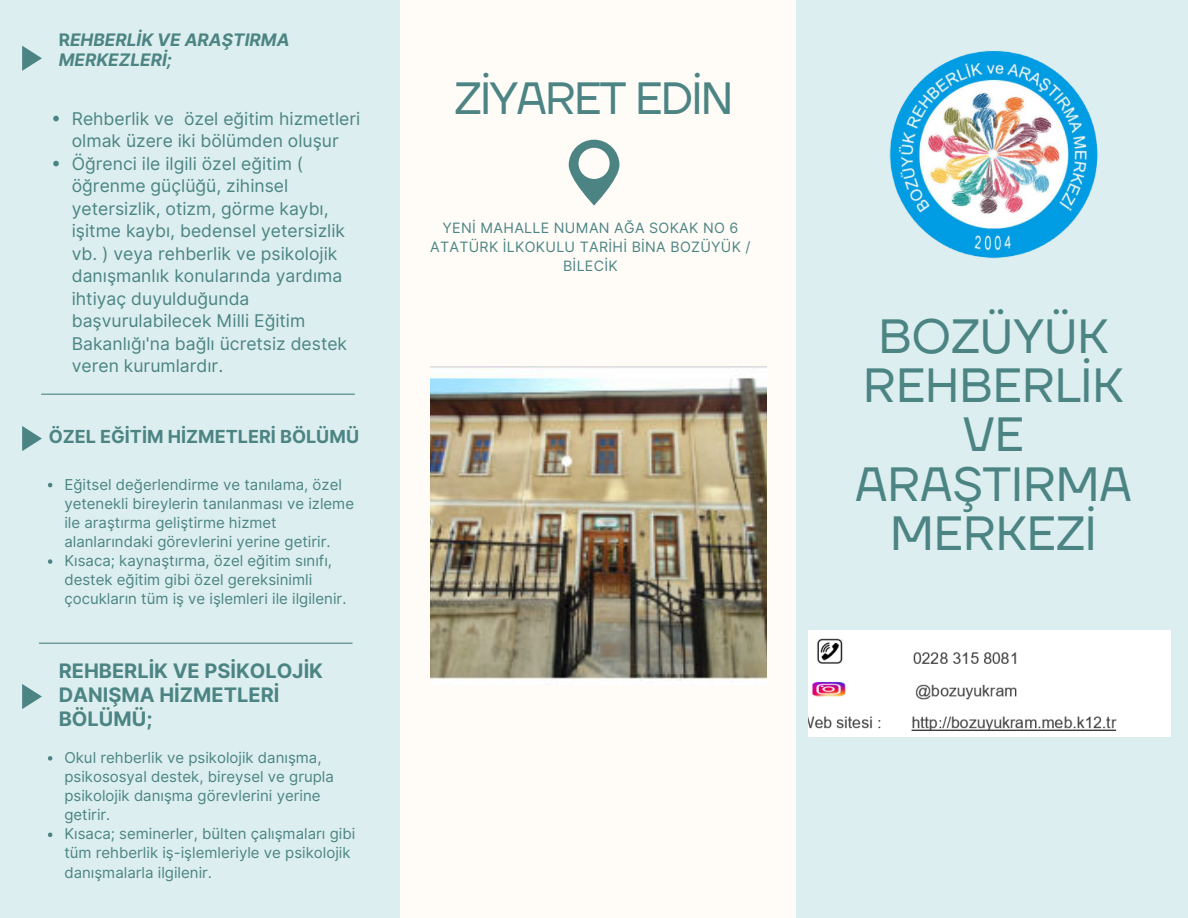
<style>
.page{position:relative;width:1188px;height:918px;background:#dceeef}
.page>*{position:absolute;margin:0;border:0;box-sizing:border-box;transform-origin:0 0}
.t1{font:47.85px/49.3px "TT Firs Neue";color:#4c8484;text-align:center}
.t2{font:45px "TT Firs Neue";letter-spacing:-.04em;color:#4c8484}
.t3{font:700 19.95px/23.7px "Inter";color:#4c8484}
.t4{font:700 18px "Inter";color:#4c8484}
.t5{font:17.55px/22.5px "Inter";color:#4c8484}
.t6{font:italic 700 17.25px/20.2px "Inter";color:#4c8484}
.t7{font:15px/19.2px "Inter";color:#4c8484}
.t8{font:14.25px/19.2px "Inter";letter-spacing:.02em;color:#4c8484;text-align:center}
.s1{font-style:normal}
</style>
<div class="page">
<div style="left:400px;top:0;width:396px;height:918px;background:#fffcf7"></div>
<svg style="left:569px;top:140px;width:50px;height:66px"></svg>
<hr style="left:41px;top:394px;width:314px;height:1px;background:#4c8484">
<hr style="left:39px;top:643px;width:314px;height:1px;background:#4c8484">
<svg style="left:22px;top:46px;width:20px;height:24px"></svg>
<img style="left:809px;top:631px;width:362px;height:106px">
<svg style="left:22px;top:426px;width:20px;height:25px"></svg>
<svg style="left:22px;top:684px;width:20px;height:25px"></svg>
<img style="left:430px;top:367px;width:336px;height:314px">
<img style="left:889px;top:50px;width:209px;height:209px">
<svg style="left:48px;top:483px;width:4px;height:4px"></svg>
<svg style="left:48px;top:559px;width:4px;height:5px"></svg>
<svg style="left:48px;top:756px;width:4px;height:5px"></svg>
<svg style="left:48px;top:833px;width:4px;height:4px"></svg>
<svg style="left:53px;top:116px;width:6px;height:5px"></svg>
<svg style="left:53px;top:161px;width:6px;height:5px"></svg>
<p class="t6" style="left:59px;top:30px;width:232px"><span class="s1">R</span>EHBERLİK VE ARAŞTIRMA<br>MERKEZLERİ;</p>
<p class="t5" style="left:72px;top:107px;width:290px">Rehberlik ve özel eğitim hizmetleri olmak üzere iki bölümden oluşur<br>Öğrenci ile ilgili özel eğitim ( öğrenme güçlüğü, zihinsel yetersizlik, otizm, görme kaybı, işitme kaybı, bedensel yetersizlik vb. ) veya rehberlik ve psikolojik danışmanlık konularında yardıma ihtiyaç duyulduğunda başvurulabilecek Milli Eğitim<br>Bakanlığı'na bağlı ücretsiz destek veren kurumlardır.</p>
<p class="t4" style="left:49px;top:423px;width:312px">ÖZEL EĞİTİM HİZMETLERİ BÖLÜMÜ</p>
<p class="t7" style="left:64px;top:475px;width:291px">Eğitsel değerlendirme ve tanılama, özel yetenekli bireylerin tanılanması ve izleme ile araştırma geliştirme hizmet alanlarındaki görevlerini yerine getirir.<br>Kısaca; kaynaştırma, özel eğitim sınıfı, destek eğitim gibi özel gereksinimli çocukların tüm iş ve işlemleri ile ilgilenir.</p>
<h3 class="t3" style="left:59px;top:660px;width:266px">REHBERLİK VE PSİKOLOJİK<br>DANIŞMA HİZMETLERİ<br>BÖLÜMÜ;</h3>
<p class="t7" style="left:64px;top:748px;width:292px">Okul rehberlik ve psikolojik danışma, psikososyal destek, bireysel ve grupla psikolojik danışma görevlerini yerine getirir.<br>Kısaca; seminerler, bülten çalışmaları gibi tüm rehberlik iş-işlemleriyle ve psikolojik danışmalarla ilgilenir.</p>
<h2 class="t2" style="left:455px;top:67px;width:280px">ZİYARET EDİN</h2>
<p class="t8" style="left:430px;top:218px;width:322px">YENİ MAHALLE NUMAN AĞA SOKAK NO 6<br>ATATÜRK İLKOKULU TARİHİ BİNA BOZÜYÜK /<br>BİLECİK</p>
<h1 class="t1" style="left:855px;top:310px;width:278px">BOZÜYÜK<br>REHBERLİK<br>VE<br>ARAŞTIRMA<br>MERKEZİ</h1>
</div>
